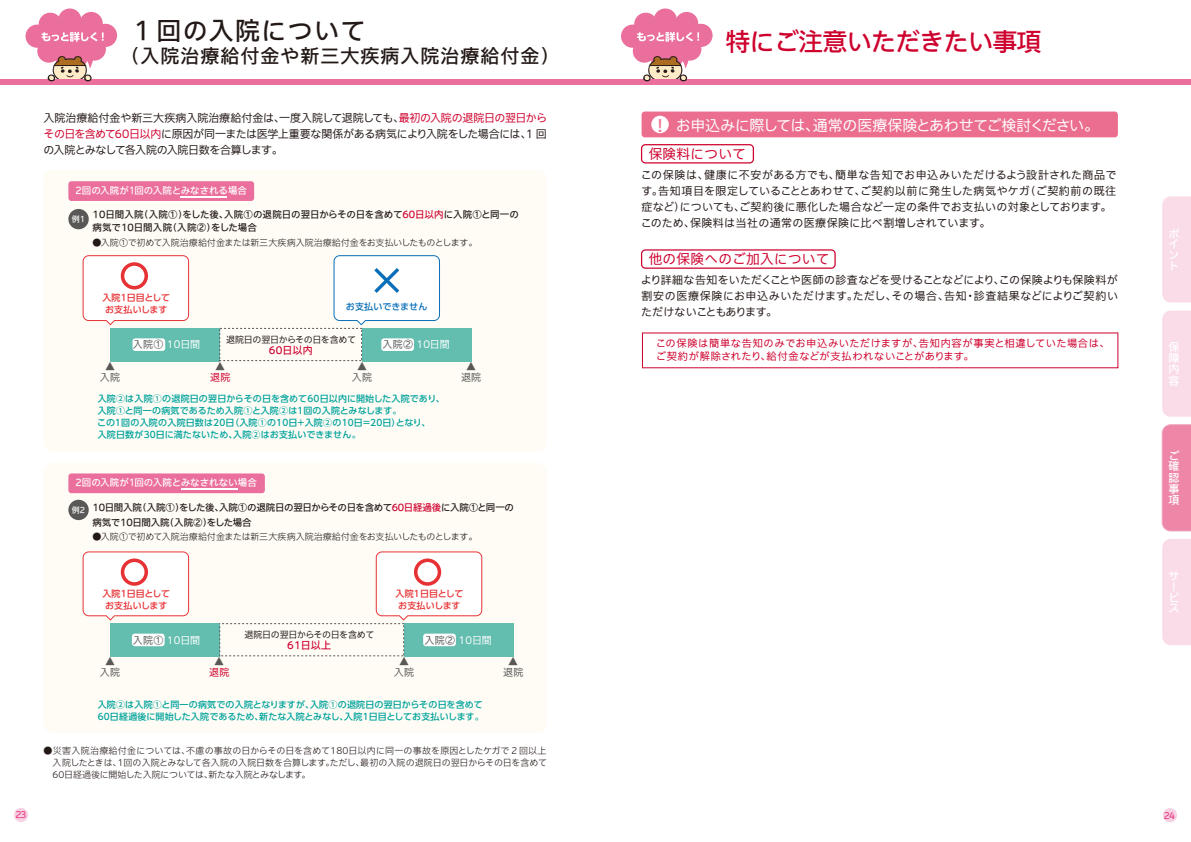
<style>
.page{position:relative;width:1191px;height:842px;background:#fff}
.page>*{position:absolute;margin:0;border:0;box-sizing:border-box;transform-origin:0 0}
.t1{font:500 25px "Iwa UCDA Goth Std";letter-spacing:-.03em;color:#ce002d}
.t2{font:500 25px "Iwa UCDA Goth Std";letter-spacing:.05em;color:#231916}
.t3{font:500 19px "Iwa UCDA Goth Std";letter-spacing:.05em;color:#231916}
.t4{font:15px "Iwa UCDA Goth Std R2";letter-spacing:-.025em;color:#fff}
.t5{font:13.7px "Iwa UCDA Goth Std R2";letter-spacing:.02em;color:#ce002d}
.t6{font:11px/16px "Iwa UCDA Goth Std R2";letter-spacing:.015em;color:#231916;text-align:justify}
.t7{font:500 11px/10.7px "Iwa UCDA Goth Std";color:#fff}
.t8{font:10.2px/13px "Iwa UCDA Goth Std R2";letter-spacing:.06em;color:#ce002d}
.t9{font:10px "Iwa UCDA Goth Std R2";letter-spacing:.025em;color:#fff}
.t10{font:10px/11px "Iwa UCDA Goth Std R2";letter-spacing:.025em;color:#595857;text-align:center}
.t11{font:500 10px "Iwa UCDA Goth Std";letter-spacing:.01em;color:#ce002d}
.t12{font:10px "Iwa UCDA Goth Std R2";color:#ce002d}
.t13{font:500 9.5px/15px "Iwa UCDA Goth Std";letter-spacing:-.03em;color:#231916}
.t14{font:500 9.5px/13px "Iwa UCDA Goth Std";letter-spacing:-.01em;color:#231916}
.t15{font:500 9.5px "Iwa UCDA Goth Std";letter-spacing:-.005em;color:#fff}
.t16{font:300 9px/12px "Iwa UCDA Goth Std";letter-spacing:-.02em;color:#231916;text-align:justify}
.t17{font:500 9px/12px "UD Shin Go Pro";letter-spacing:.015em;color:#00a39b}
.t18{font:500 9px/12px "UD Shin Go Pro";letter-spacing:.01em;color:#e73235;text-align:center}
.t19{font:9px "Iwa UCDA Goth Std R2";letter-spacing:-.03em;color:#231916}
.t20{font:500 9px "UD Shin Go Pro";letter-spacing:.015em;color:#096fb8}
.t21{font:500 9px "Iwa UCDA Goth Std";color:#e73e84}
.t22{font:500 7.9px "Iwa UCDA Goth Std";color:#fff}
.s1{color:#ce002d}
.s2{color:#595857}
.s3{font-size:16.9px;color:#ec6e8f}
</style>
<div class="page">
<div style="left:44px;top:169px;width:503px;height:283px;background:#fffcf6;border-radius:10px"></div>
<div style="left:14px;top:808px;width:14px;height:14px;background:#f6d2e4;border-radius:50%"></div>
<div style="left:1162px;top:808px;width:15px;height:14px;background:#f6d2e4;border-radius:50%"></div>
<div style="left:110px;top:328px;width:109px;height:33px;background:#63beb0"></div>
<div style="left:132px;top:338px;width:33px;height:13px;background:#fff;border-radius:3px"></div>
<div style="left:362px;top:328px;width:109px;height:33px;background:#63beb0"></div>
<svg style="left:83px;top:255px;width:106px;height:70px"></svg>
<svg style="left:219px;top:255px;width:221px;height:106px"></svg>
<div style="left:44px;top:463px;width:503px;height:270px;background:#fffcf6;border-radius:10px"></div>
<div style="left:83px;top:37px;width:23px;height:24px;background:#eb6f9c;border-radius:50%"></div>
<div style="left:55px;top:46px;width:23px;height:23px;background:#eb6f9c;border-radius:50%"></div>
<div style="left:65px;top:44px;width:24px;height:23px;background:#eb6f9c;border-radius:50%"></div>
<div style="left:37px;top:39px;width:23px;height:24px;background:#eb6f9c;border-radius:50%"></div>
<div style="left:26px;top:25px;width:23px;height:23px;background:#eb6f9c;border-radius:50%"></div>
<div style="left:39px;top:13px;width:23px;height:23px;background:#eb6f9c;border-radius:50%"></div>
<div style="left:80px;top:12px;width:23px;height:23px;background:#eb6f9c;border-radius:50%"></div>
<div style="left:58px;top:9px;width:23px;height:23px;background:#eb6f9c;border-radius:50%"></div>
<div style="left:94px;top:24px;width:23px;height:23px;background:#eb6f9c;border-radius:50%"></div>
<div style="left:45px;top:23px;width:55px;height:28px;background:#eb6f9c;border-radius:50%"></div>
<svg style="left:42px;top:32px;width:62px;height:10px"></svg>
<div style="left:0;top:79px;width:595px;height:6px;background:#eb6f9c"></div>
<svg style="left:48px;top:56px;width:45px;height:26px"></svg>
<div style="left:110px;top:623px;width:109px;height:33px;background:#63beb0"></div>
<div style="left:132px;top:634px;width:33px;height:12px;background:#fff;border-radius:3px"></div>
<div style="left:404px;top:623px;width:109px;height:33px;background:#63beb0"></div>
<svg style="left:83px;top:551px;width:106px;height:70px"></svg>
<svg style="left:219px;top:551px;width:263px;height:105px"></svg>
<div style="left:68px;top:181px;width:186px;height:20px;background:#eb6f9c;border-radius:3px"></div>
<hr style="left:181px;top:196px;width:46px;height:1px;background:#fff">
<div style="left:68px;top:473px;width:197px;height:20px;background:#eb6f9c;border-radius:3px"></div>
<hr style="left:181px;top:489px;width:56px;height:1px;background:#fff">
<div style="left:68px;top:209px;width:21px;height:20px;background:#595857;border-radius:50%"></div>
<div style="left:68px;top:500px;width:21px;height:20px;background:#595857;border-radius:50%"></div>
<div style="left:678px;top:37px;width:23px;height:24px;background:#eb6f9c;border-radius:50%"></div>
<div style="left:650px;top:46px;width:23px;height:23px;background:#eb6f9c;border-radius:50%"></div>
<div style="left:661px;top:44px;width:23px;height:23px;background:#eb6f9c;border-radius:50%"></div>
<div style="left:633px;top:39px;width:23px;height:24px;background:#eb6f9c;border-radius:50%"></div>
<div style="left:621px;top:25px;width:23px;height:23px;background:#eb6f9c;border-radius:50%"></div>
<div style="left:634px;top:13px;width:23px;height:23px;background:#eb6f9c;border-radius:50%"></div>
<div style="left:675px;top:12px;width:23px;height:23px;background:#eb6f9c;border-radius:50%"></div>
<div style="left:653px;top:9px;width:24px;height:23px;background:#eb6f9c;border-radius:50%"></div>
<div style="left:689px;top:24px;width:23px;height:23px;background:#eb6f9c;border-radius:50%"></div>
<div style="left:641px;top:23px;width:55px;height:28px;background:#eb6f9c;border-radius:50%"></div>
<svg style="left:637px;top:32px;width:62px;height:10px"></svg>
<div style="left:595px;top:79px;width:596px;height:6px;background:#eb6f9c"></div>
<svg style="left:643px;top:56px;width:46px;height:26px"></svg>
<div style="left:641px;top:112px;width:476px;height:25px;background:#ec6e8f;border-radius:3px"></div>
<svg style="left:641px;top:144px;width:113px;height:20px"></svg>
<svg style="left:641px;top:249px;width:194px;height:20px"></svg>
<div style="left:651px;top:116px;width:18px;height:17px;background:#fff;border-radius:50%"></div>
<svg style="left:642px;top:332px;width:476px;height:36px"></svg>
<div style="left:1162px;top:196px;width:29px;height:107px;background:#fadce9"></div>
<div style="left:1162px;top:311px;width:29px;height:106px;background:#fadce9"></div>
<svg style="left:1161px;top:424px;width:30px;height:107px;background:#ee8bac"></svg>
<div style="left:1162px;top:539px;width:29px;height:106px;background:#fadce9"></div>
<h1 class="t2" style="left:130px;top:12px;width:237px">１回の入院について</h1>
<h2 class="t3" style="left:121px;top:42px;width:440px">（入院治療給付金や新三大疾病入院治療給付金）</h2>
<p class="t6" style="left:44px;top:109px;width:505px">入院治療給付金や新三大疾病入院治療給付金は、一度入院して退院しても、<span class="s1">最初の入院の退院日の翌日からその日を含めて60日以内</span>に原因が同一または医学上重要な関係がある病気により入院をした場合には、1 回の入院とみなして各入院の入院日数を合算します。</p>
<p class="t15" style="left:76px;top:184px;width:173px">2回の入院が1回の入院とみなされる場合</p>
<p class="t22" style="left:72px;top:213px;width:15px">例1</p>
<p class="t14" style="left:93px;top:208px;width:428px">10日間入院（入院①）をした後、入院①の退院日の翌日からその日を含めて<span class="s1">60日以内</span>に入院①と同一の病気で10日間入院（入院②）をした場合</p>
<p class="t16" style="left:93px;top:236px;width:386px">●入院①で初めて入院治療給付金または新三大疾病入院治療給付金をお支払いしたものとします。</p>
<p class="t18" style="left:102px;top:291px;width:69px">入院1日目としてお支払いします</p>
<p class="t9" style="left:133px;top:337px;width:69px"><span class="s2">入院①</span> 10日間</p>
<p class="t20" style="left:346px;top:299px;width:83px">お支払いできません</p>
<p class="t19" style="left:226px;top:333px;width:131px">退院日の翌日からその日を含めて</p>
<p class="t11" style="left:269px;top:342px;width:45px">60日以内</p>
<p class="t9" style="left:382px;top:337px;width:69px"><span class="s2">入院②</span> 10日間</p>
<p class="t10" style="left:100px;top:360px;width:22px">▲入院</p>
<p class="t10" style="left:215px;top:360px;width:11px">▲</p>
<p class="t12" style="left:210px;top:370px;width:22px">退院</p>
<p class="t10" style="left:461px;top:360px;width:22px">▲退院</p>
<p class="t10" style="left:352px;top:360px;width:22px">▲入院</p>
<p class="t17" style="left:97px;top:392px;width:349px">入院②は入院①の退院日の翌日からその日を含めて60日以内に開始した入院であり、入院①と同一の病気であるため入院①と入院②は１回の入院とみなします。<br>この１回の入院の入院日数は20日（入院①の10日＋入院②の10日＝20日）となり、<br>入院日数が30日に満たないため、入院②はお支払いできません。</p>
<p class="t15" style="left:76px;top:476px;width:183px">2回の入院が1回の入院とみなされない場合</p>
<p class="t22" style="left:72px;top:504px;width:15px">例2</p>
<p class="t13" style="left:93px;top:499px;width:423px">10日間入院（入院①）をした後、入院①の退院日の翌日からその日を含めて<span class="s1">60日経過後</span>に入院①と同一の病気で10日間入院（入院②）をした場合</p>
<p class="t16" style="left:93px;top:530px;width:386px">●入院①で初めて入院治療給付金または新三大疾病入院治療給付金をお支払いしたものとします。</p>
<p class="t18" style="left:102px;top:587px;width:69px">入院1日目としてお支払いします</p>
<p class="t9" style="left:133px;top:633px;width:69px"><span class="s2">入院①</span> 10日間</p>
<p class="t19" style="left:244px;top:628px;width:131px">退院日の翌日からその日を含めて</p>
<p class="t11" style="left:287px;top:638px;width:45px">61日以上</p>
<p class="t18" style="left:395px;top:587px;width:69px">入院1日目としてお支払いします</p>
<p class="t9" style="left:424px;top:633px;width:69px"><span class="s2">入院②</span> 10日間</p>
<p class="t10" style="left:394px;top:655px;width:22px">▲入院</p>
<p class="t10" style="left:100px;top:655px;width:22px">▲入院</p>
<p class="t10" style="left:214px;top:655px;width:11px">▲</p>
<p class="t12" style="left:209px;top:665px;width:22px">退院</p>
<p class="t10" style="left:503px;top:655px;width:22px">▲退院</p>
<p class="t17" style="left:98px;top:698px;width:387px">入院②は入院①と同一の病気での入院となりますが、入院①の退院日の翌日からその日を含めて<br>60日経過後に開始した入院であるため、新たな入院とみなし、入院1日目としてお支払いします。</p>
<p class="t16" style="left:53px;top:744px;width:496px;text-indent:-9px">●災害入院治療給付金については、不慮の事故の日からその日を含めて180日以内に同一の事故を原因としたケガで２回以上入院したときは、1回の入院とみなして各入院の入院日数を合算します。ただし、最初の入院の退院日の翌日からその日を含めて60日経過後に開始した入院については、新たな入院とみなします。</p>
<h1 class="t1" style="left:725px;top:23px;width:317px">特にご注意いただきたい事項</h1>
<h3 class="t4" style="left:657px;top:114px;width:443px"><span class="s3">!</span> お申込みに際しては、通常の医療保険とあわせてご検討ください。</h3>
<p class="t5" style="left:648px;top:144px;width:99px">保険料について</p>
<p class="t6" style="left:641px;top:166px;width:477px;text-align:left">この保険は、健康に不安がある方でも、簡単な告知でお申込みいただけるよう設計された商品です。告知項目を限定していることとあわせて、ご契約以前に発生した病気やケガ（ご契約前の既往症など）についても、ご契約後に悪化した場合など一定の条件でお支払いの対象としております。このため、保険料は当社の通常の医療保険に比べ割増しされています。</p>
<p class="t5" style="left:648px;top:249px;width:182px">他の保険へのご加入について</p>
<p class="t6" style="left:641px;top:271px;width:479px">より詳細な告知をいただくことや医師の診査などを受けることなどにより、この保険よりも保険料が割安の医療保険にお申込みいただけます。ただし、その場合、告知・診査結果などによりご契約いただけないこともあります。</p>
<p class="t8" style="left:656px;top:336px;width:455px">この保険は簡単な告知のみでお申込みいただけますが、告知内容が事実と相違していた場合は、ご契約が解除されたり、給付金などが支払われないことがあります。</p>
<p class="t7" style="left:1168px;top:227px;width:12px">ポイント</p>
<p class="t7" style="left:1168px;top:340px;width:12px;line-height:11.3px;text-align:justify">保障内容</p>
<p class="t7" style="left:1168px;top:449px;width:12px;line-height:11.2px;text-align:justify">ご確認事項</p>
<p class="t7" style="left:1168px;top:570px;width:12px">サービス</p>
<p class="t21" style="left:16px;top:808px;width:12px">23</p>
<p class="t21" style="left:1164px;top:809px;width:13px">24</p>
<p class="t21" style="left:1164px;top:809px;width:13px">18</p>
</div>
